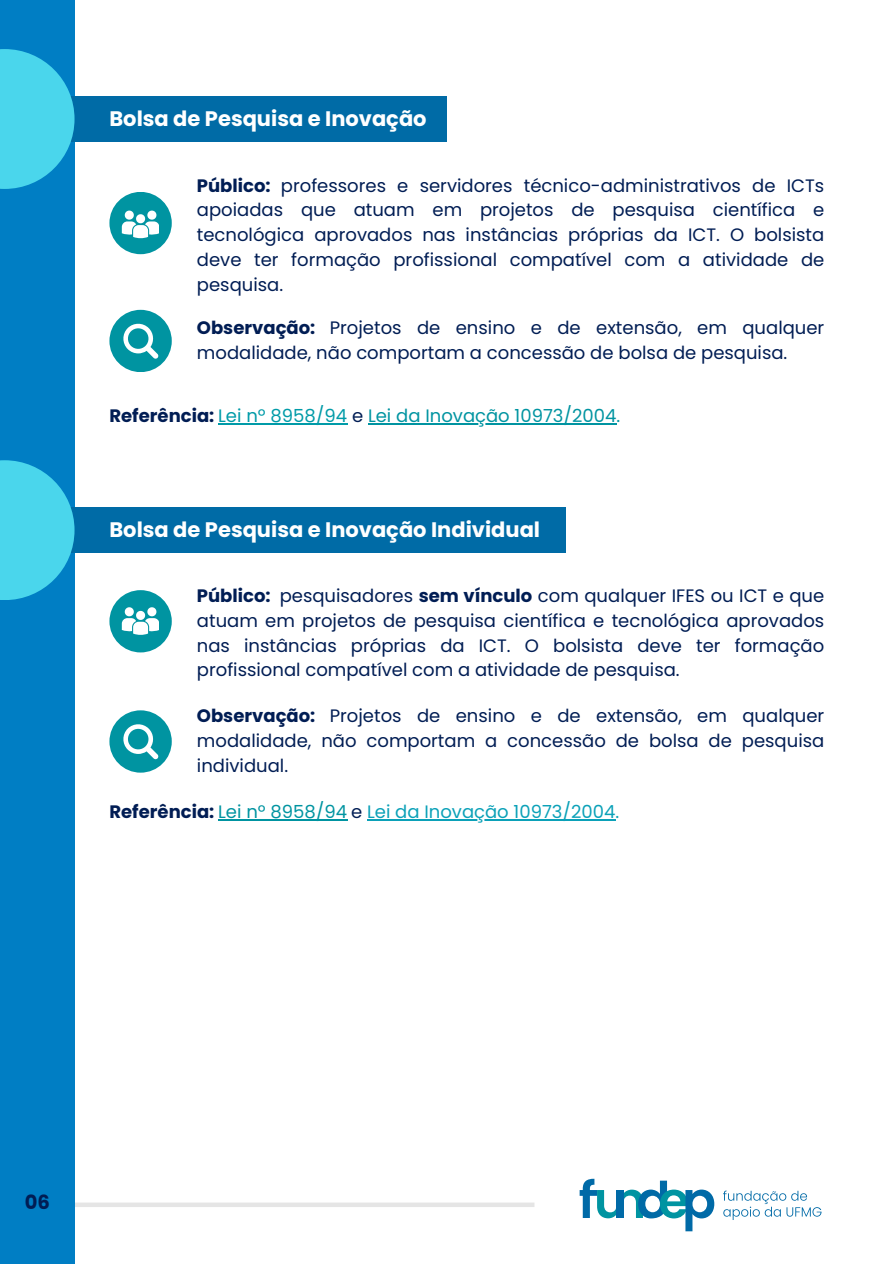
<style>
.page{position:relative;width:894px;height:1264px;background:#fff}
.page>*{position:absolute;margin:0;border:0;box-sizing:border-box;transform-origin:0 0}
.t1{font:700 21px "Poppins";color:#fff}
.t2{font:700 19.5px "Poppins";color:#011d54}
.t3{font:18px/24.8px "Poppins";color:#011d54;text-align:justify}
.t4{font:18px "Poppins";color:#0094a1}
.t5{font:18px "Poppins";color:#0ba1b8}
.s1{font-weight:700}
.s2{font-weight:700;color:#011d54}
.s3{color:#009ba8}
.s4{color:#011d54}
.s5{color:#0094a1}
</style>
<div class="page">
<div style="left:109px;top:192px;width:63px;height:62px;background:#0094a1;border-radius:50%"></div>
<svg style="left:74px;top:1202px;width:460px;height:4px;fill:#e5e5e5"></svg>
<div style="left:0;top:0;width:74px;height:1263px;background:#007ec4"></div>
<div style="left:0;top:96px;width:446px;height:46px;background:#006ba6"></div>
<div style="left:0;top:507px;width:565px;height:46px;background:#006ba6"></div>
<svg style="left:723px;top:1190px;width:98px;height:29px"></svg>
<svg style="left:579px;top:1178px;width:135px;height:53px"></svg>
<div style="left:109px;top:590px;width:63px;height:62px;background:#0094a1;border-radius:50%"></div>
<svg style="left:122px;top:607px;width:37px;height:28px"></svg>
<svg style="left:122px;top:210px;width:37px;height:29px"></svg>
<svg style="left:0;top:49px;width:74px;height:140px;fill:#4ad6ec"></svg>
<svg style="left:0;top:460px;width:74px;height:140px;fill:#4ad6ec"></svg>
<hr style="left:218px;top:423px;width:129px;height:1px;background:#009ba8">
<hr style="left:368px;top:423px;width:248px;height:1px;background:#0094a1">
<hr style="left:218px;top:819px;width:129px;height:1px;background:#0094a1">
<hr style="left:367px;top:819px;width:248px;height:1px;background:#0ba1b8">
<svg style="left:109px;top:310px;width:62px;height:62px"></svg>
<svg style="left:109px;top:710px;width:62px;height:62px"></svg>
<p class="t1" style="left:109px;top:104px;width:318px">Bolsa de Pesquisa e Inovação</p>
<p class="t3" style="left:197px;top:173px;width:628px"><span class="s1">Público:</span> professores e servidores técnico-administrativos de ICTs apoiadas que atuam em projetos de pesquisa científica e tecnológica aprovados nas instâncias próprias da ICT. O bolsista deve ter formação profissional compatível com a atividade de pesquisa.</p>
<h1 class="t3" style="left:197px;top:315px;width:628px"><span class="s1">Observação:</span> Projetos de ensino e de extensão, em qualquer modalidade, não comportam a concessão de bolsa de pesquisa.</h1>
<p class="t4" style="left:109px;top:403px;width:512px"><span class="s2">Referência:</span> <span class="s3">Lei nº 8958/94</span> <span class="s4">e</span> Lei da Inovação 10973/2004.</p>
<h1 class="t1" style="left:109px;top:515px;width:432px">Bolsa de Pesquisa e Inovação Individual</h1>
<p class="t3" style="left:197px;top:583px;width:628px"><span class="s1">Público:</span> pesquisadores <span class="s1">sem vínculo</span> com qualquer IFES ou ICT e que atuam em projetos de pesquisa científica e tecnológica aprovados nas instâncias próprias da ICT. O bolsista deve ter formação profissional compatível com a atividade de pesquisa.</p>
<p class="t3" style="left:197px;top:703px;width:628px"><span class="s1">Observação:</span> Projetos de ensino e de extensão, em qualquer modalidade, não comportam a concessão de bolsa de pesquisa individual.</p>
<p class="t5" style="left:109px;top:799px;width:511px"><span class="s2">Referência:</span> <span class="s5">Lei nº 8958/94</span> <span class="s4">e</span> Lei da Inovação 10973/2004.</p>
<p class="t2" style="left:25px;top:1188px;width:27px">06</p>
</div>
